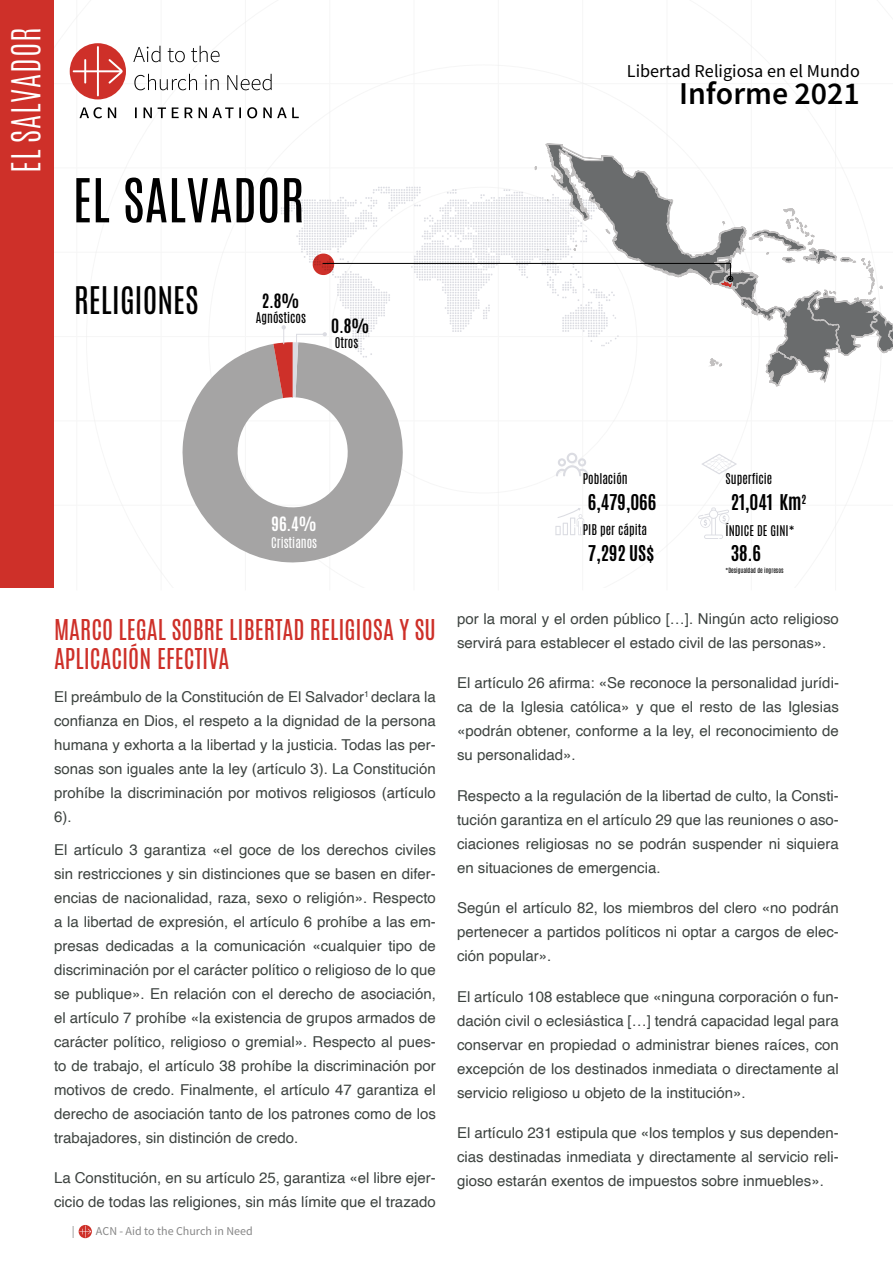
<style>
.page{position:relative;width:893px;height:1263px;background:#fff}
.page>*{position:absolute;margin:0;border:0;box-sizing:border-box;transform-origin:0 0}
.t1{font:51.45px "Antonio";color:#000}
.t2{font:300 33.3px "Antonio";letter-spacing:.025em;color:#fff}
.t3{font:600 31.8px "Source Sans Pro";color:#000}
.t4{font:31.8px "Antonio";color:#000}
.t5{font:24px/28.8px "Antonio";color:#ce3029}
.t6{font:700 18.15px "Antonio";color:#000}
.t7{font:18.15px "Source Sans Pro";color:#000}
.t8{font:700 16.5px "Antonio";color:#000}
.t9{font:700 16.5px "Antonio";color:#fff}
.t10{font:15px/24px "Helvetica";color:#3d4340;text-align:justify}
.t11{font:12.45px "Antonio";color:#000}
.t12{font:12.45px "Antonio";color:#fff}
.t13{font:12px "Source Sans Pro";color:#878787}
.t14{font:6px "Antonio";color:#000}
</style>
<div class="page">
<svg style="left:79px;top:1225px;width:12px;height:12px"></svg>
<hr style="left:77px;top:0;width:1px;height:590px;background:#ededed">
<hr style="left:161px;top:0;width:1px;height:590px;background:#ededed">
<hr style="left:245px;top:0;width:1px;height:590px;background:#ededed">
<hr style="left:329px;top:0;width:1px;height:590px;background:#ededed">
<hr style="left:414px;top:0;width:1px;height:590px;background:#ededed">
<hr style="left:498px;top:0;width:1px;height:590px;background:#ededed">
<hr style="left:582px;top:0;width:1px;height:590px;background:#ededed">
<hr style="left:667px;top:0;width:1px;height:590px;background:#ededed">
<hr style="left:751px;top:0;width:1px;height:590px;background:#ededed">
<hr style="left:835px;top:0;width:1px;height:590px;background:#ededed">
<svg style="left:133px;top:46px;width:166px;height:72px"></svg>
<svg style="left:80px;top:107px;width:36px;height:11px"></svg>
<div style="left:70px;top:43px;width:56px;height:56px;background:#ce3029;border-radius:50%"></div>
<svg style="left:73px;top:46px;width:50px;height:50px"></svg>
<div style="left:0;top:0;width:54px;height:587px;background:#ce3029"></div>
<svg style="left:556px;top:453px;width:32px;height:24px"></svg>
<svg style="left:555px;top:508px;width:29px;height:27px"></svg>
<svg style="left:698px;top:507px;width:31px;height:32px"></svg>
<svg style="left:702px;top:454px;width:35px;height:20px"></svg>
<svg style="left:182px;top:344px;width:221px;height:221px;fill:#a5a4a4"></svg>
<svg style="left:273px;top:144px;width:620px;height:256px"></svg>
<h2 class="t2" style="left:2px;top:173px;width:147px;rotate:-90deg">EL SALVADOR</h2>
<h1 class="t1" style="left:73px;top:163px;width:233px">EL SALVADOR</h1>
<h3 class="t4" style="left:74px;top:277px;width:126px">RELIGIONES</h3>
<p class="t8" style="left:262px;top:289px;width:39px">2.8%</p>
<p class="t11" style="left:256px;top:308px;width:51px">Agnósticos</p>
<p class="t8" style="left:331px;top:314px;width:39px">0.8%</p>
<p class="t11" style="left:335px;top:333px;width:25px">Otros</p>
<p class="t7" style="left:627px;top:60px;width:234px">Libertad Religiosa en el Mundo</p>
<h3 class="t3" style="left:679px;top:73px;width:182px">Informe 2021</h3>
<p class="t9" style="left:272px;top:511px;width:47px">96.4%</p>
<p class="t12" style="left:271px;top:533px;width:47px">Cristianos</p>
<h3 class="t5" style="left:54px;top:615px;width:383px">MARCO LEGAL SOBRE LIBERTAD RELIGIOSA Y SU<br>APLICACIÓN EFECTIVA</h3>
<p class="t10" style="left:54px;top:685px;width:383px">El preámbulo de la Constitución de El Salvador<sup>1</sup> declara la confianza en Dios, el respeto a la dignidad de la persona humana y exhorta a la libertad y la justicia. Todas las per&shy;sonas son iguales ante la ley (artículo 3). La Constitución prohíbe la discriminación por motivos religiosos (artículo 6).</p>
<p class="t10" style="left:54px;top:838px;width:383px">El artículo 3 garantiza «el goce de los derechos civiles sin restricciones y sin distinciones que se basen en difer&shy;encias de nacionalidad, raza, sexo o religión». Respecto a la libertad de expresión, el artículo 6 prohíbe a las em&shy;presas dedicadas a la comunicación «cualquier tipo de discriminación por el carácter político o religioso de lo que se publique». En relación con el derecho de asociación, el artículo 7 prohíbe «la existencia de grupos armados de carácter político, religioso o gremial». Respecto al pues&shy;to de trabajo, el artículo 38 prohíbe la discriminación por motivos de credo. Finalmente, el artículo 47 garantiza el derecho de asociación tanto de los patrones como de los trabajadores, sin distinción de credo.</p>
<p class="t10" style="left:54px;top:1166px;width:383px">La Constitución, en su artículo 25, garantiza «el libre ejer&shy;cicio de todas las religiones, sin más límite que el trazado</p>
<p class="t13" style="left:72px;top:1223px;width:4px">|</p>
<p class="t13" style="left:96px;top:1223px;width:158px">ACN - Aid to the Church in Need</p>
<p class="t11" style="left:583px;top:470px;width:46px">Población</p>
<p class="t6" style="left:588px;top:488px;width:70px">6,479,066</p>
<p class="t11" style="left:583px;top:521px;width:66px">PIB per cápita</p>
<p class="t6" style="left:588px;top:539px;width:68px">7,292 US$</p>
<p class="t11" style="left:726px;top:470px;width:48px">Superficie</p>
<p class="t6" style="left:731px;top:488px;width:77px">21,041 Km<sup>2</sup></p>
<p class="t11" style="left:726px;top:521px;width:70px">ÍNDICE DE GINI*</p>
<p class="t14" style="left:726px;top:565px;width:59px">*Desigualdad de ingresos</p>
<p class="t6" style="left:731px;top:540px;width:32px">38.6</p>
<p class="t10" style="left:457px;top:607px;width:383px">por la moral y el orden público […]. Ningún acto religioso servirá para establecer el estado civil de las personas».</p>
<p class="t10" style="left:457px;top:671px;width:383px">El artículo 26 afirma: «Se reconoce la personalidad jurídi&shy;ca de la Iglesia católica» y que el resto de las Iglesias «podrán obtener, conforme a la ley, el reconocimiento de su personalidad».</p>
<p class="t10" style="left:457px;top:784px;width:383px">Respecto a la regulación de la libertad de culto, la Consti&shy;tución garantiza en el artículo 29 que las reuniones o aso&shy;ciaciones religiosas no se podrán suspender ni siquiera en situaciones de emergencia.</p>
<p class="t10" style="left:457px;top:896px;width:383px">Según el artículo 82, los miembros del clero «no podrán pertenecer a partidos políticos ni optar a cargos de elec&shy;ción popular».</p>
<p class="t10" style="left:457px;top:985px;width:383px">El artículo 108 establece que «ninguna corporación o fun&shy;dación civil o eclesiástica […] tendrá capacidad legal para conservar en propiedad o administrar bienes raíces, con excepción de los destinados inmediata o directamente al servicio religioso u objeto de la institución».</p>
<p class="t10" style="left:457px;top:1121px;width:383px">El artículo 231 estipula que «los templos y sus dependen&shy;cias destinadas inmediata y directamente al servicio reli&shy;gioso estarán exentos de impuestos sobre inmuebles».</p>
</div>
